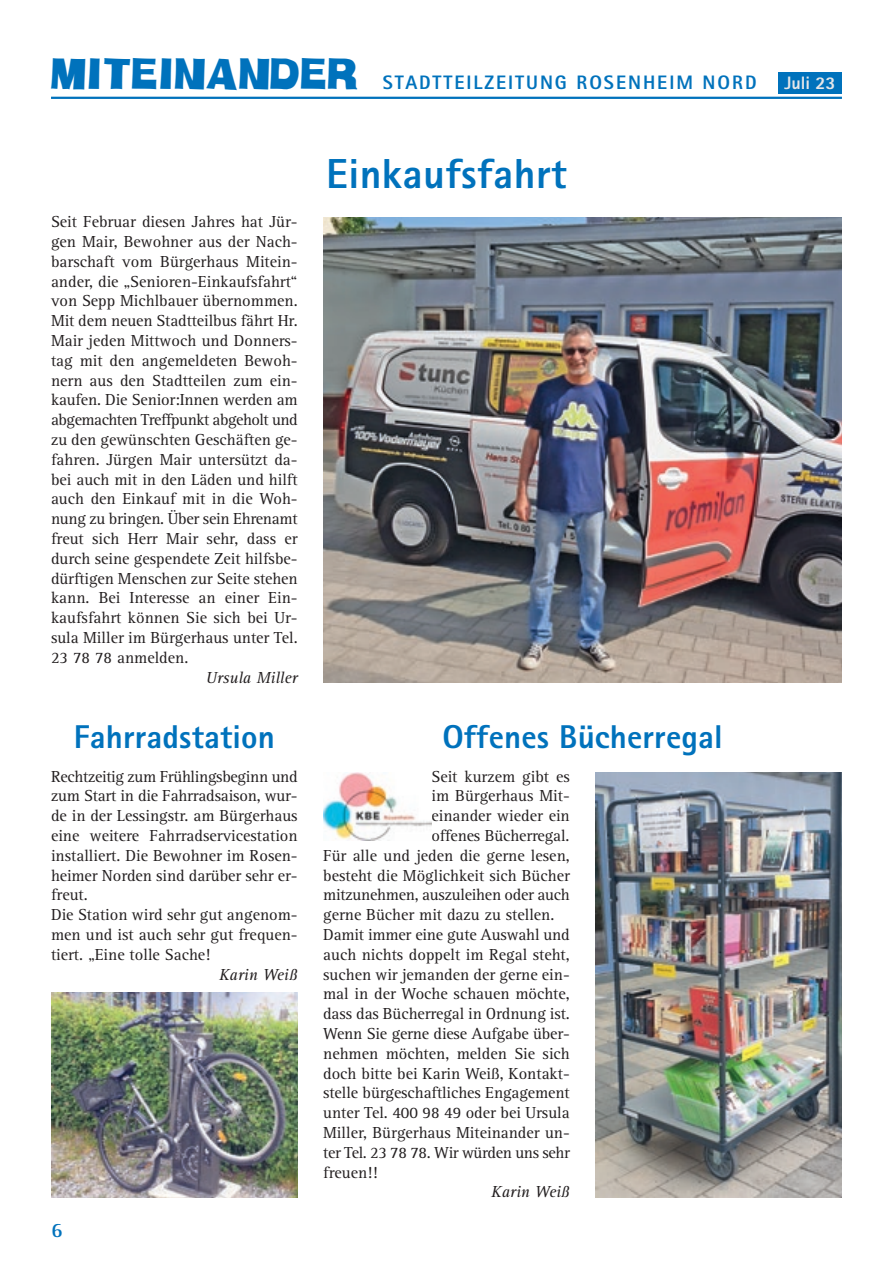
<style>
.page{position:relative;width:893px;height:1263px;background:#fff}
.page>*{position:absolute;margin:0;border:0;box-sizing:border-box;transform-origin:0 0}
.t1{font:800 42px "Rotis Sans Serif";letter-spacing:.01em;color:#0072bc}
.t2{font:800 33px "Rotis Sans Serif";letter-spacing:.005em;color:#0072bc}
.t3{font:700 21px "Rotis Serif";color:#0072bc}
.t4{font:800 19.5px "Rotis Sans Serif";letter-spacing:.1em;color:#0072bc}
.t5{font:800 18px "Rotis Sans Serif";color:#e6e7e9}
.t6{font:16.5px/19.8px "Rotis Serif";color:#231f20;text-align:justify}
.t7{font:italic 16.5px "Rotis Serif";color:#231f20}
.t8{font:16.5px "Rotis Serif";letter-spacing:-.02em;color:#231f20}
.s1{font-family:"H Man";font-weight:400;font-size:42px}
</style>
<div class="page">
<div style="left:778px;top:72px;width:64px;height:22px;background:#0072bc"></div>
<hr style="left:51px;top:97px;width:791px;height:2px;background:#0072bc">
<img style="left:323px;top:772px;width:108px;height:69px">
<img style="left:323px;top:218px;width:519px;height:464px">
<img style="left:51px;top:993px;width:247px;height:204px">
<img style="left:595px;top:772px;width:247px;height:425px">
<p class="t4" style="left:51px;top:70px;width:707px"><span class="s1">MITEINANDER</span> STADTTEILZEITUNG ROSENHEIM NORD</p>
<p class="t6" style="left:51px;top:212px;width:248px">Seit Februar diesen Jahres hat Jür&shy;gen Mair, Bewohner aus der Nach&shy;barschaft vom Bürgerhaus Mitein&shy;ander, die „Senioren-Einkaufsfahrt“ von Sepp Michlbauer übernommen.<br>Mit dem neuen Stadtteilbus fährt Hr.<br>Mair jeden Mittwoch und Donners&shy;tag mit den angemeldeten Bewoh&shy;nern aus den Stadtteilen zum ein&shy;kaufen. Die Senior:Innen werden am abgemachten Treffpunkt abgeholt und zu den gewünschten Geschäften ge&shy;fahren. Jürgen Mair untersützt da&shy;bei auch mit in den Läden und hilft auch den Einkauf mit in die Woh&shy;nung zu bringen. Über sein Ehrenamt freut sich Herr Mair sehr, dass er durch seine gespendete Zeit hilfsbe&shy;dürftigen Menschen zur Seite stehen kann. Bei Interesse an einer Ein&shy;kaufsfahrt können Sie sich bei Ur&shy;sula Miller im Bürgerhaus unter Tel.<br>23 78 78 anmelden.</p>
<p class="t7" style="left:206px;top:668px;width:93px">Ursula Miller</p>
<h1 class="t1" style="left:326px;top:147px;width:242px">Einkaufsfahrt</h1>
<h2 class="t2" style="left:74px;top:716px;width:203px">Fahrradstation</h2>
<h2 class="t2" style="left:442px;top:716px;width:282px">Offenes Bücherregal</h2>
<p class="t6" style="left:51px;top:767px;width:248px;text-align:left">Rechtzeitig zum Frühlingsbeginn und zum Start in die Fahrradsaison, wur&shy;de in der Lessingstr. am Bürgerhaus eine weitere Fahrradservicestation installiert. Die Bewohner im Rosen&shy;heimer Norden sind darüber sehr er&shy;freut.<br>Die Station wird sehr gut angenom&shy;men und ist auch sehr gut frequen&shy;tiert. „Eine tolle Sache!</p>
<p class="t7" style="left:219px;top:965px;width:80px">Karin Weiß</p>
<p class="t3" style="left:51px;top:1218px;width:13px">6</p>
<p class="t6" style="left:431px;top:767px;width:140px">Seit kurzem gibt es</p>
<p class="t6" style="left:431px;top:786px;width:140px">im Bürgerhaus Mit-</p>
<p class="t6" style="left:431px;top:806px;width:140px">einander wieder ein</p>
<p class="t6" style="left:431px;top:826px;width:139px">offenes Bücherregal.</p>
<p class="t6" style="left:323px;top:846px;width:248px">Für alle und jeden die gerne lesen,</p>
<p class="t6" style="left:323px;top:866px;width:248px">besteht die Möglichkeit sich Bücher</p>
<p class="t6" style="left:323px;top:885px;width:248px">mitzunehmen, auszuleihen oder auch</p>
<p class="t6" style="left:323px;top:905px;width:233px">gerne Bücher mit dazu zu stellen.</p>
<p class="t6" style="left:323px;top:925px;width:248px">Damit immer eine gute Auswahl und</p>
<p class="t6" style="left:323px;top:945px;width:248px">auch nichts doppelt im Regal steht,</p>
<p class="t6" style="left:323px;top:965px;width:248px">suchen wir jemanden der gerne ein-</p>
<p class="t6" style="left:323px;top:984px;width:248px">mal in der Woche schauen möchte,</p>
<p class="t6" style="left:323px;top:1004px;width:248px">dass das Bücherregal in Ordnung ist.</p>
<p class="t6" style="left:323px;top:1024px;width:248px">Wenn Sie gerne diese Aufgabe über-</p>
<p class="t6" style="left:323px;top:1044px;width:248px">nehmen möchten, melden Sie sich</p>
<p class="t6" style="left:323px;top:1064px;width:248px">doch bitte bei Karin Weiß, Kontakt-</p>
<p class="t6" style="left:323px;top:1083px;width:248px">stelle bürgeschaftliches Engagement</p>
<p class="t6" style="left:323px;top:1103px;width:248px">unter Tel. 400 98 49 oder bei Ursula</p>
<p class="t6" style="left:323px;top:1123px;width:248px">Miller, Bürgerhaus Miteinander un-</p>
<p class="t8" style="left:323px;top:1143px;width:248px">ter Tel. 23 78 78. Wir würden uns sehr</p>
<p class="t6" style="left:323px;top:1163px;width:56px">freuen!!</p>
<p class="t7" style="left:491px;top:1183px;width:80px">Karin Weiß</p>
<p class="t5" style="left:784px;top:72px;width:53px">Juli 23</p>
</div>
